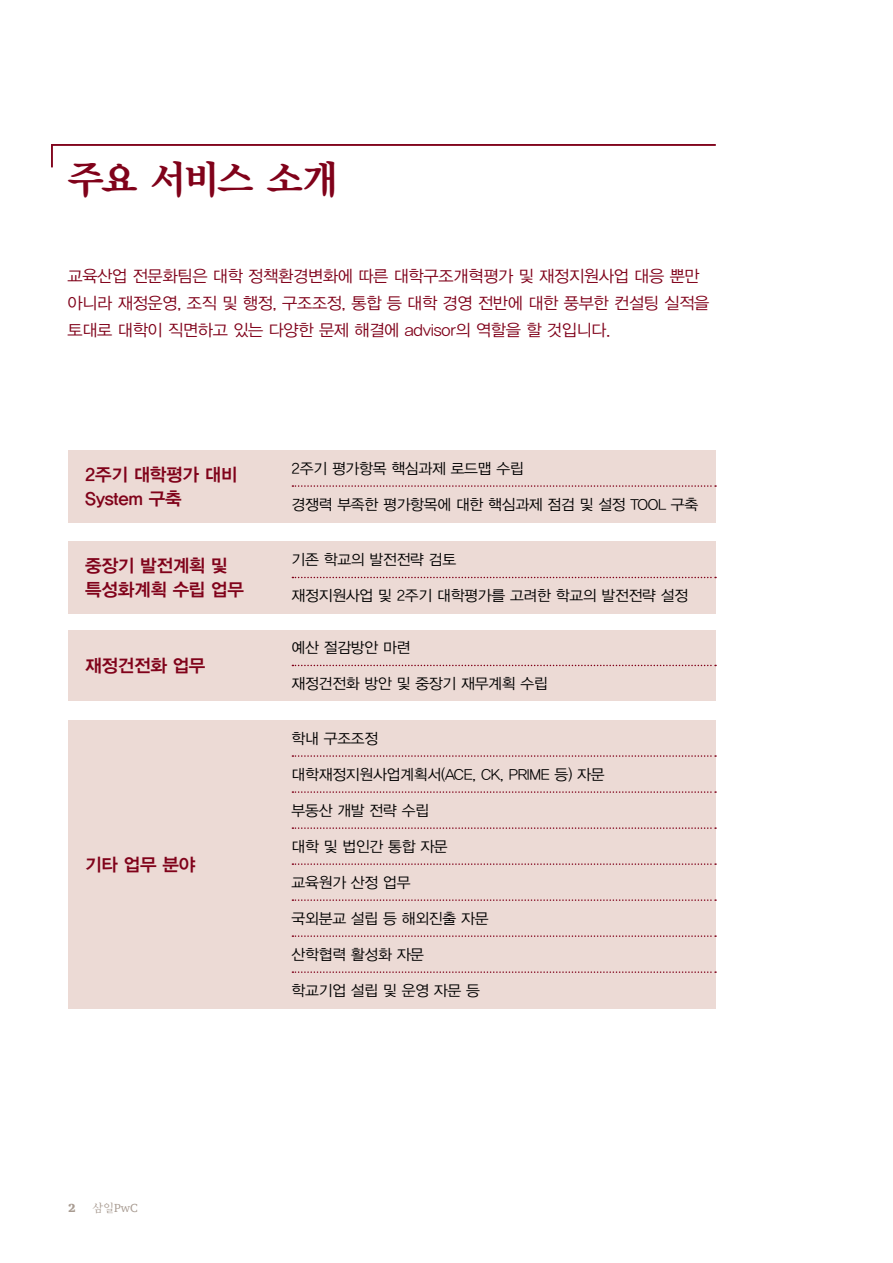
<style>
.page{position:relative;width:893px;height:1263px;background:#fff}
.page>*{position:absolute;margin:0;border:0;box-sizing:border-box;transform-origin:0 0}
.t1{font:39px "YDVY Mj O35";letter-spacing:-.07em;color:#80021a}
.t2{font:18px/24px "YDVYGO34";letter-spacing:-.015em;color:#80021a}
.t3{font:16.5px/27px "YDVYGO32";letter-spacing:-.015em;color:#80021a}
.t4{font:15px "YDVYGO32";letter-spacing:-.015em;color:#000}
.t5{font:12px "ITC Charter Com";color:#a89b91}
.t6{font:900 12px "ITC Charter Com";color:#a89b91}
.s1{font-family:"YDV Chung L"}
</style>
<div class="page">
<svg style="left:51px;top:144px;width:665px;height:24px"></svg>
<div style="left:68px;top:720px;width:648px;height:288px;background:#ecdad5"></div>
<svg style="left:292px;top:755px;width:424px;height:2px"></svg>
<svg style="left:292px;top:827px;width:424px;height:2px"></svg>
<svg style="left:292px;top:791px;width:424px;height:2px"></svg>
<svg style="left:292px;top:899px;width:424px;height:2px"></svg>
<svg style="left:292px;top:863px;width:424px;height:2px"></svg>
<svg style="left:292px;top:971px;width:424px;height:2px"></svg>
<svg style="left:292px;top:935px;width:424px;height:2px"></svg>
<div style="left:68px;top:630px;width:648px;height:71px;background:#ecdad5"></div>
<svg style="left:292px;top:665px;width:424px;height:1px"></svg>
<div style="left:68px;top:450px;width:648px;height:72px;background:#ecdad5"></div>
<svg style="left:292px;top:485px;width:424px;height:2px"></svg>
<div style="left:68px;top:541px;width:648px;height:72px;background:#ecdad5"></div>
<svg style="left:292px;top:577px;width:424px;height:1px"></svg>
<h1 class="t1" style="left:67px;top:153px;width:273px">주요 서비스 소개</h1>
<p class="t3" style="left:67px;top:261px;width:644px">교육산업 전문화팀은 대학 정책환경변화에 따른 대학구조개혁평가 및 재정지원사업 대응 뿐만 아니라 재정운영, 조직 및 행정, 구조조정, 통합 등 대학 경영 전반에 대한 풍부한 컨설팅 실적을 토대로 대학이 직면하고 있는 다양한 문제 해결에 advisor의 역할을 할 것입니다.</p>
<p class="t2" style="left:85px;top:462px;width:154px">2주기 대학평가 대비<br>System 구축</p>
<p class="t4" style="left:292px;top:458px;width:234px">2주기 평가항목 핵심과제 로드맵 수립</p>
<p class="t4" style="left:292px;top:494px;width:408px">경쟁력 부족한 평가항목에 대한 핵심과제 점검 및 설정 TOOL 구축</p>
<p class="t2" style="left:85px;top:553px;width:160px">중장기 발전계획 및 특성화계획 수립 업무</p>
<p class="t4" style="left:292px;top:550px;width:166px">기존 학교의 발전전략 검토</p>
<p class="t4" style="left:292px;top:586px;width:398px">재정지원사업 및 2주기 대학평가를 고려한 학교의 발전전략 설정</p>
<p class="t2" style="left:85px;top:653px;width:122px">재정건전화 업무</p>
<p class="t2" style="left:85px;top:852px;width:112px">기타 업무 분야</p>
<p class="t6" style="left:68px;top:1200px;width:9px">2</p>
<p class="t5" style="left:93px;top:1200px;width:47px"><span class="s1">삼일</span>PwC</p>
<p class="t4" style="left:292px;top:638px;width:120px">예산 절감방안 마련</p>
<p class="t4" style="left:292px;top:674px;width:258px">재정건전화 방안 및 중장기 재무계획 수립</p>
<p class="t4" style="left:292px;top:728px;width:88px">학내 구조조정</p>
<p class="t4" style="left:292px;top:764px;width:314px">대학재정지원사업계획서(ACE, CK, PRIME 등) 자문</p>
<p class="t4" style="left:292px;top:800px;width:139px">부동산 개발 전략 수립</p>
<p class="t4" style="left:292px;top:836px;width:158px">대학 및 법인간 통합 자문</p>
<p class="t4" style="left:292px;top:872px;width:120px">교육원가 산정 업무</p>
<p class="t4" style="left:292px;top:908px;width:198px">국외분교 설립 등 해외진출 자문</p>
<p class="t4" style="left:292px;top:944px;width:134px">산학협력 활성화 자문</p>
<p class="t4" style="left:292px;top:980px;width:190px">학교기업 설립 및 운영 자문 등</p>
</div>
